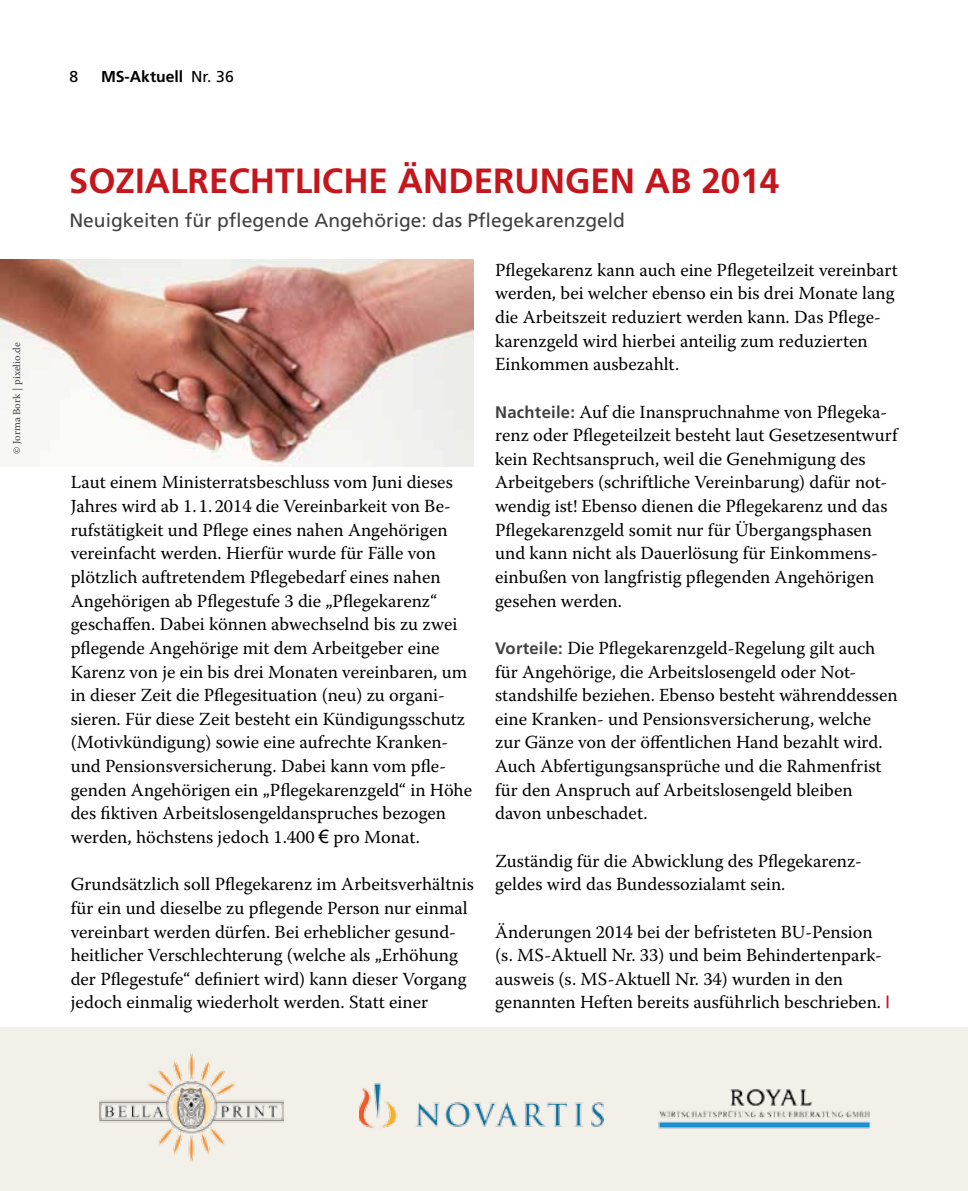
<style>
.page{position:relative;width:968px;height:1191px;background:#fff}
.page>*{position:absolute;margin:0;border:0;box-sizing:border-box;transform-origin:0 0}
.t1{font:700 35px "Frutiger";color:#c4161c}
.t2{font:19.25px "Frutiger";color:#414042}
.t3{font:18.38px/23.6px "Warnock Pro";color:#000}
.t4{font:700 15.75px "Frutiger";color:#000}
.t5{font:15.75px "Frutiger";color:#000}
.t6{font:10.5px "Warnock Pro";letter-spacing:.005em;color:#414042}
.s1{font-weight:400}
.s2{font-family:"Arial"}
.s3{font-family:"Frutiger";font-weight:700;font-size:16.62px;color:#414042}
.s4{font-family:"Frutiger";font-weight:700;font-size:16.62px;color:#c4161c}
</style>
<div class="page">
<div style="left:0;top:1027px;width:967px;height:164px;background:#f2f0e9"></div>
<img style="left:0;top:260px;width:473px;height:206px">
<img style="left:99px;top:1053px;width:184px;height:108px">
<img style="left:360px;top:1083px;width:243px;height:45px">
<img style="left:658px;top:1089px;width:213px;height:40px">
<p class="t6" style="left:10px;top:454px;width:113px;rotate:-90deg">© Jorma Bork | pixelio.de</p>
<p class="t5" style="left:69px;top:67px;width:10px">8</p>
<p class="t4" style="left:101px;top:67px;width:134px">MS-AKTUELL <span class="s1">Nr. 36</span></p>
<h1 class="t1" style="left:69px;top:161px;width:378px">SOZIALRECHTLICHE ÄNDERUN</h1>
<h1 class="t1" style="left:565px;top:161px;width:215px">GEN AB 2014</h1>
<p class="t2" style="left:69px;top:209px;width:557px">Neuigkeiten für pflegende Angehörige: das Pflegekarenzgeld</p>
<p class="t3" style="left:71px;top:470px;width:403px">Laut einem Ministerratsbeschluss vom Juni dieses Jahres wird ab 1.1.2014 die Vereinbarkeit von Be&shy;rufstätigkeit und Pflege eines nahen Angehörigen vereinfacht werden. Hierfür wurde für Fälle von plötzlich auftretendem Pflegebedarf eines nahen Angehörigen ab Pflegestufe 3 die „Pflegekarenz“ geschaffen. Dabei können abwechselnd bis zu zwei pflegende Angehörige mit dem Arbeitgeber eine Karenz von je ein bis drei Monaten vereinbaren, um in dieser Zeit die Pflegesituation (neu) zu organi&shy;sieren. Für diese Zeit besteht ein Kündigungsschutz (Motivkündigung) sowie eine aufrechte Kranken&shy;und Pensionsversicherung. Dabei kann vom pfle&shy;genden Angehörigen ein „Pflegekarenzgeld“ in Höhe des fiktiven Arbeitslosengeldanspruches bezogen werden, höchstens jedoch 1.400 <span class="s2">€</span> pro Monat.</p>
<p class="t3" style="left:71px;top:872px;width:404px">Grundsätzlich soll Pflegekarenz im Arbeitsverhältnis für ein und dieselbe zu pflegende Person nur einmal vereinbart werden dürfen. Bei erheblicher gesund&shy;heitlicher Verschlechterung (welche als „Erhöhung der Pflegestufe“ definiert wird) kann dieser Vorgang jedoch einmalig wiederholt werden. Statt einer</p>
<p class="t3" style="left:495px;top:258px;width:404px">Pflegekarenz kann auch eine Pflegeteilzeit vereinbart werden, bei welcher ebenso ein bis drei Monate lang die Arbeitszeit reduziert werden kann. Das Pflege&shy;karenzgeld wird hierbei anteilig zum reduzierten Einkommen ausbezahlt.</p>
<p class="t3" style="left:495px;top:399px;width:404px"><span class="s3">NACHTEILE:</span> Auf die Inanspruchnahme von Pflegeka&shy;renz oder Pflegeteilzeit besteht laut Gesetzesentwurf kein Rechtsanspruch, weil die Genehmigung des Arbeitgebers (schriftliche Vereinbarung) dafür not&shy;wendig ist! Ebenso dienen die Pflegekarenz und das Pflegekarenzgeld somit nur für Übergangsphasen und kann nicht als Dauerlösung für Einkommens&shy;einbußen von langfristig pflegenden Angehörigen gesehen werden.</p>
<p class="t3" style="left:495px;top:635px;width:404px"><span class="s3">VORTEILE:</span> Die Pflegekarenzgeld-Regelung gilt auch für Angehörige, die Arbeitslosengeld oder Not&shy;standshilfe beziehen. Ebenso besteht währenddessen eine Kranken- und Pensionsversicherung, welche zur Gänze von der öffentlichen Hand bezahlt wird.<br>Auch Abfertigungsansprüche und die Rahmenfrist für den Anspruch auf Arbeitslosengeld bleiben davon unbeschadet.</p>
<p class="t3" style="left:495px;top:848px;width:368px">Zuständig für die Abwicklung des Pflegekarenz&shy;geldes wird das Bundessozialamt sein.</p>
<p class="t3" style="left:495px;top:919px;width:396px">Änderungen 2014 bei der befristeten BU-Pension (s. MS-Aktuell Nr. 33) und beim Behindertenpark&shy;ausweis (s. MS-Aktuell Nr. 34) wurden in den genannten Heften bereits ausführlich beschrieben. <span class="s4">|</span></p>
</div>
